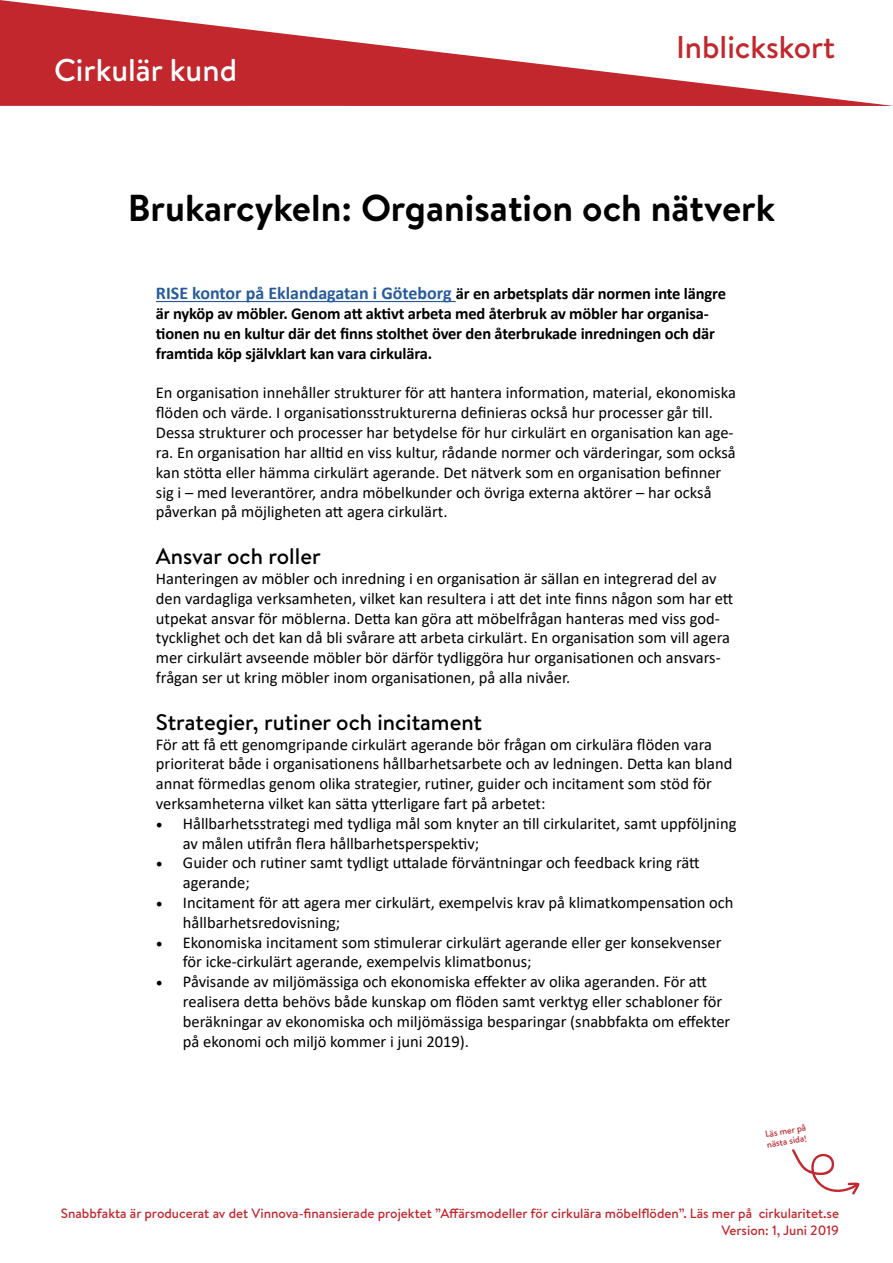
<style>
.page{position:relative;width:893px;height:1263px;background:#fff}
.page>*{position:absolute;margin:0;border:0;box-sizing:border-box;transform-origin:0 0}
.t1{font:700 37.5px "Brandon Text";color:#000}
.t2{font:500 31.5px "Brandon Text";color:#fff}
.t3{font:500 31.5px "Brandon Text";color:#c1272d}
.t4{font:500 22.5px "Brandon Text";color:#000}
.t5{font:16.5px/19.8px "Calibri";color:#000}
.t6{font:700 16.5px/19.8px "Calibri";letter-spacing:-.01em;color:#000}
.t7{font:500 13.5px/16.2px "Brandon Text";color:#c1272d;text-align:right}
.t8{font:500 9px/10.8px "Brandon Text";color:#c2262e}
.s1{font-size:18px;color:#275b9b}
.s2{font-family:"Minion Pro";font-size:18px}
</style>
<div class="page">
<svg style="left:792px;top:1149px;width:68px;height:46px"></svg>
<svg style="left:0;top:0;width:893px;height:106px"></svg>
<hr style="left:156px;top:301px;width:300px;height:1px;background:#275b9b">
<h2 class="t2" style="left:54px;top:49px;width:185px">Cirkulär kund</h2>
<h2 class="t3" style="left:676px;top:25px;width:161px">Inblickskort</h2>
<h1 class="t1" style="left:128px;top:182px;width:649px">Brukarcykeln: Organisation och nätverk</h1>
<p class="t6" style="left:156px;top:284px;width:572px"><span class="s1">RISE kontor på Eklandagatan i Göteborg</span> är en arbetsplats där normen inte längre är nyköp av möbler. Genom att aktivt arbeta med återbruk av möbler har organisa&shy;tionen nu en kultur där det finns stolthet över den återbrukade inredningen och där framtida köp självklart kan vara cirkulära.</p>
<p class="t5" style="left:156px;top:383px;width:581px">En organisation innehåller strukturer för att hantera information, material, ekonomiska flöden och värde. I organisationsstrukturerna definieras också hur processer går till.<br>Dessa strukturer och processer har betydelse för hur cirkulärt en organisation kan age&shy;ra. En organisation har alltid en viss kultur, rådande normer och värderingar, som också kan stötta eller hämma cirkulärt agerande. Det nätverk som en organisation befinner sig i – med leverantörer, andra möbelkunder och övriga externa aktörer – har också påverkan på möjligheten att agera cirkulärt.</p>
<h3 class="t4" style="left:156px;top:541px;width:166px">Ansvar och roller</h3>
<p class="t5" style="left:156px;top:568px;width:579px">Hanteringen av möbler och inredning i en organisation är sällan en integrerad del av den vardagliga verksamheten, vilket kan resultera i att det inte finns någon som har ett utpekat ansvar för möblerna. Detta kan göra att möbelfrågan hanteras med viss god&shy;tycklighet och det kan då bli svårare att arbeta cirkulärt. En organisation som vill agera mer cirkulärt avseende möbler bör därför tydliggöra hur organisationen och ansvars&shy;frågan ser ut kring möbler inom organisationen, på alla nivåer.</p>
<h3 class="t4" style="left:156px;top:706px;width:328px">Strategier, rutiner och incitament</h3>
<p class="t5" style="left:156px;top:734px;width:578px">För att få ett genomgripande cirkulärt agerande bör frågan om cirkulära flöden vara prioriterat både i organisationens hållbarhetsarbete och av ledningen. Detta kan bland annat förmedlas genom olika strategier, rutiner, guider och incitament som stöd för verksamheterna vilket kan sätta ytterligare fart på arbetet:</p>
<p class="t5" style="left:183px;top:813px;width:555px;text-indent:-27px"><span class="s2">•</span> Hållbarhetsstrategi med tydliga mål som knyter an till cirkularitet, samt uppföljning av målen utifrån flera hållbarhetsperspektiv;</p>
<p class="t5" style="left:183px;top:852px;width:518px;text-indent:-27px"><span class="s2">•</span> Guider och rutiner samt tydligt uttalade förväntningar och feedback kring rätt agerande;</p>
<p class="t5" style="left:183px;top:892px;width:552px;text-indent:-27px"><span class="s2">•</span> Incitament för att agera mer cirkulärt, exempelvis krav på klimatkompensation och hållbarhetsredovisning;</p>
<p class="t5" style="left:183px;top:932px;width:540px;text-indent:-27px"><span class="s2">•</span> Ekonomiska incitament som stimulerar cirkulärt agerande eller ger konsekvenser för icke-cirkulärt agerande, exempelvis klimatbonus;</p>
<p class="t5" style="left:183px;top:971px;width:549px;text-indent:-27px"><span class="s2">•</span> Påvisande av miljömässiga och ekonomiska effekter av olika ageranden. För att realisera detta behövs både kunskap om flöden samt verktyg eller schabloner för beräkningar av ekonomiska och miljömässiga besparingar (snabbfakta om effekter på ekonomi och miljö kommer i juni 2019).</p>
<p class="t8" style="left:764px;top:1129px;width:43px;rotate:-10deg">Läs mer på nästa sida!</p>
<p class="t7" style="left:61px;top:1205px;width:779px">Snabbfakta är producerat av det Vinnova-finansierade projektet ”Affärsmodeller för cirkulära möbelflöden”. Läs mer på cirkularitet.se<br>Version: 1, Juni 2019</p>
</div>
